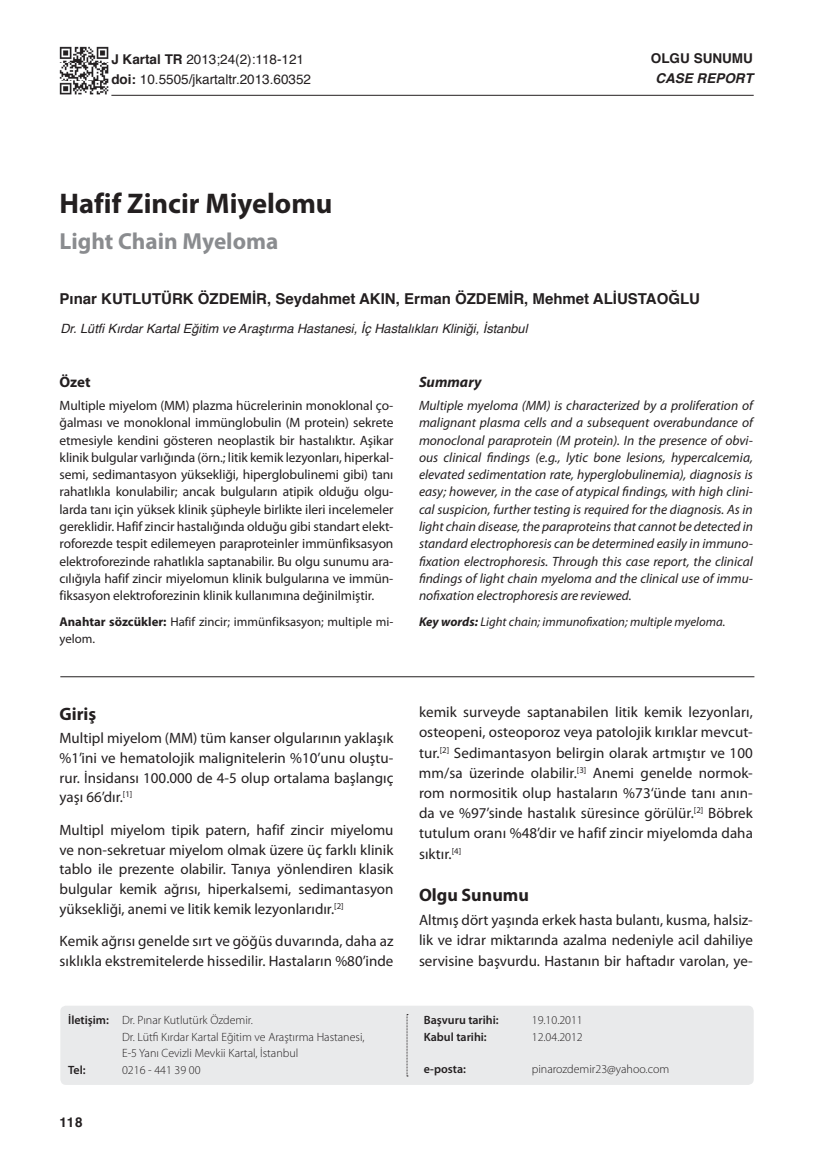
<style>
.page{position:relative;width:838px;height:1170px;background:#fff}
.page>*{position:absolute;margin:0;border:0;box-sizing:border-box;transform-origin:0 0}
.t1{font:700 28.5px "Myriad Pro";color:#231f20}
.t2{font:700 23.25px "Myriad Pro";color:#8a8c8f}
.t3{font:700 18px "Myriad Pro";color:#231f20}
.t4{font:15px/20.1px "Myriad Pro";color:#231f20;text-align:justify}
.t5{font:700 15px "Helvetica";color:#231f20}
.t6{font:italic 700 15px "Myriad Pro";color:#231f20}
.t7{font:700 15px "Myriad Pro";color:#231f20}
.t8{font:13.5px/17.2px "Myriad Pro";letter-spacing:-.005em;color:#231f20;text-align:justify}
.t9{font:italic 13.5px/17.2px "Myriad Pro";color:#231f20;text-align:justify}
.t10{font:13.5px/19.5px "Helvetica";color:#231f20}
.t11{font:700 13.5px "Helvetica";color:#231f20}
.t12{font:italic 700 13.5px "Helvetica";color:#231f20}
.t13{font:italic 12.75px "Helvetica";color:#231f20}
.t14{font:12.75px/17.2px "Myriad Pro";color:#231f20}
.t15{font:italic 12.75px "Myriad Pro";color:#231f20}
.t16{font:300 12px/16.5px "Myriad Pro";color:#231f20}
.t17{font:600 12px "Myriad Pro";color:#231f20}
.s1{font-weight:700}
.s2{font-weight:600}
</style>
<div class="page">
<hr style="left:111px;top:95px;width:642px;height:1px;background:#231f20">
<div style="left:60px;top:1005px;width:693px;height:79px;background:#e9eaeb;border-radius:6px"></div>
<svg style="left:407px;top:1014px;width:1px;height:62px"></svg>
<hr style="left:60px;top:676px;width:694px;height:1px;background:#231f20">
<img style="left:59px;top:46px;width:50px;height:49px">
<p class="t10" style="left:111px;top:50px;width:201px"><span class="s1">J Kartal TR</span> 2013;24(2):118-121 <span class="s1">doi:</span> 10.5505/jkartaltr.2013.60352</p>
<p class="t11" style="left:651px;top:49px;width:103px">OLGU SUNUMU</p>
<p class="t12" style="left:655px;top:67px;width:99px">CASE REPORT</p>
<h1 class="t1" style="left:60px;top:185px;width:274px">Hafif Zincir Miyelomu</h1>
<h2 class="t2" style="left:60px;top:226px;width:220px">Light Chain Myeloma</h2>
<p class="t5" style="left:60px;top:288px;width:642px">Pınar KUTLUTÜRK ÖZDEMİR, Seydahmet AKIN, Erman ÖZDEMİR, Mehmet ALİUSTAOĞLU</p>
<p class="t13" style="left:60px;top:318px;width:468px">Dr. Lütfi Kırdar Kartal Eğitim ve Araştırma Hastanesi, İç Hastalıkları Kliniği, İstanbul</p>
<p class="t7" style="left:60px;top:371px;width:33px">Özet</p>
<p class="t8" style="left:60px;top:397px;width:335px">Multiple miyelom (MM) plazma hücrelerinin monoklonal ço&shy;ğalması ve monoklonal immünglobulin (M protein) sekrete etmesiyle kendini gösteren neoplastik bir hastalıktır. Aşikar klinik bulgular varlığında (örn.; litik kemik lezyonları, hiperkal&shy;semi, sedimantasyon yüksekliği, hiperglobulinemi gibi) tanı rahatlıkla konulabilir; ancak bulguların atipik olduğu olgu&shy;larda tanı için yüksek klinik şüpheyle birlikte ileri incelemeler gereklidir. Hafif zincir hastalığında olduğu gibi standart elekt&shy;roforezde tespit edilemeyen paraproteinler immünfiksasyon elektroforezinde rahatlıkla saptanabilir. Bu olgu sunumu ara&shy;cılığıyla hafif zincir miyelomun klinik bulgularına ve immün&shy;fiksasyon elektroforezinin klinik kullanımına değinilmiştir.</p>
<p class="t14" style="left:60px;top:612px;width:335px"><span class="s1">Anahtar sözcükler:</span> Hafif zincir; immünfiksasyon; multiple mi&shy;yelom.</p>
<p class="t3" style="left:60px;top:701px;width:38px">Giriş</p>
<p class="t4" style="left:60px;top:728px;width:335px;line-height:19.6px">Multipl miyelom (MM) tüm kanser olgularının yaklaşık %1’ini ve hematolojik malignitelerin %10’unu oluştu&shy;rur. İnsidansı 100.000 de 4-5 olup ortalama başlangıç yaşı 66’dır.<sup>[1]</sup></p>
<p class="t4" style="left:60px;top:819px;width:335px;line-height:19.6px">Multipl miyelom tipik patern, hafif zincir miyelomu ve non-sekretuar miyelom olmak üzere üç farklı klinik tablo ile prezente olabilir. Tanıya yönlendiren klasik bulgular kemik ağrısı, hiperkalsemi, sedimantasyon yüksekliği, anemi ve litik kemik lezyonlarıdır.<sup>[2]</sup></p>
<p class="t4" style="left:60px;top:930px;width:335px;line-height:19.6px">Kemik ağrısı genelde sırt ve göğüs duvarında, daha az sıklıkla ekstremitelerde hissedilir. Hastaların %80’inde</p>
<p class="t16" style="left:122px;top:1012px;width:244px;text-indent:-54px"><span class="s2">İletişim:</span> Dr. Pınar Kutlutürk Özdemir.<br>Dr. Lütfi Kırdar Kartal Eğitim ve Araştırma Hastanesi,<br>E-5 Yanı Cevizli Mevkii Kartal, İstanbul</p>
<p class="t17" style="left:68px;top:1062px;width:19px">Tel:</p>
<p class="t16" style="left:122px;top:1061px;width:80px">0216 - 441 39 00</p>
<p class="t11" style="left:60px;top:1113px;width:25px">118</p>
<p class="t6" style="left:419px;top:371px;width:64px">Summary</p>
<p class="t9" style="left:419px;top:397px;width:335px">Multiple myeloma (MM) is characterized by a proliferation of malignant plasma cells and a subsequent overabundance of monoclonal paraprotein (M protein). In the presence of obvi&shy;ous clinical findings (e.g., lytic bone lesions, hypercalcemia, elevated sedimentation rate, hyperglobulinemia), diagnosis is easy; however, in the case of atypical findings, with high clini&shy;cal suspicion, further testing is required for the diagnosis. As in light chain disease, the paraproteins that cannot be detected in standard electrophoresis can be determined easily in immuno&shy;fixation electrophoresis. Through this case report, the clinical findings of light chain myeloma and the clinical use of immu&shy;nofixation electrophoresis are reviewed.</p>
<p class="t15" style="left:419px;top:613px;width:308px"><span class="s1">Key words:</span> Light chain; immunofixation; multiple myeloma.</p>
<p class="t4" style="left:419px;top:702px;width:335px">kemik surveyde saptanabilen litik kemik lezyonları, osteopeni, osteoporoz veya patolojik kırıklar mevcut&shy;tur.<sup>[2]</sup> Sedimantasyon belirgin olarak artmıştır ve 100 mm/sa üzerinde olabilir.<sup>[3]</sup> Anemi genelde normok&shy;rom normositik olup hastaların %73‘ünde tanı anın&shy;da ve %97’sinde hastalık süresince görülür.<sup>[2]</sup> Böbrek tutulum oranı %48’dir ve hafif zincir miyelomda daha sıktır.<sup>[4]</sup></p>
<p class="t3" style="left:419px;top:882px;width:111px">Olgu Sunumu</p>
<p class="t4" style="left:419px;top:909px;width:335px">Altmış dört yaşında erkek hasta bulantı, kusma, halsiz&shy;lik ve idrar miktarında azalma nedeniyle acil dahiliye servisine başvurdu. Hastanın bir haftadır varolan, ye-</p>
<p class="t17" style="left:424px;top:1012px;width:76px">Başvuru tarihi:</p>
<p class="t16" style="left:532px;top:1012px;width:53px">19.10.2011</p>
<p class="t17" style="left:424px;top:1029px;width:64px">Kabul tarihi:</p>
<p class="t16" style="left:532px;top:1028px;width:53px">12.04.2012</p>
<p class="t17" style="left:424px;top:1061px;width:44px">e-posta:</p>
<p class="t16" style="left:532px;top:1061px;width:139px">pinarozdemir23@yahoo.com</p>
</div>
